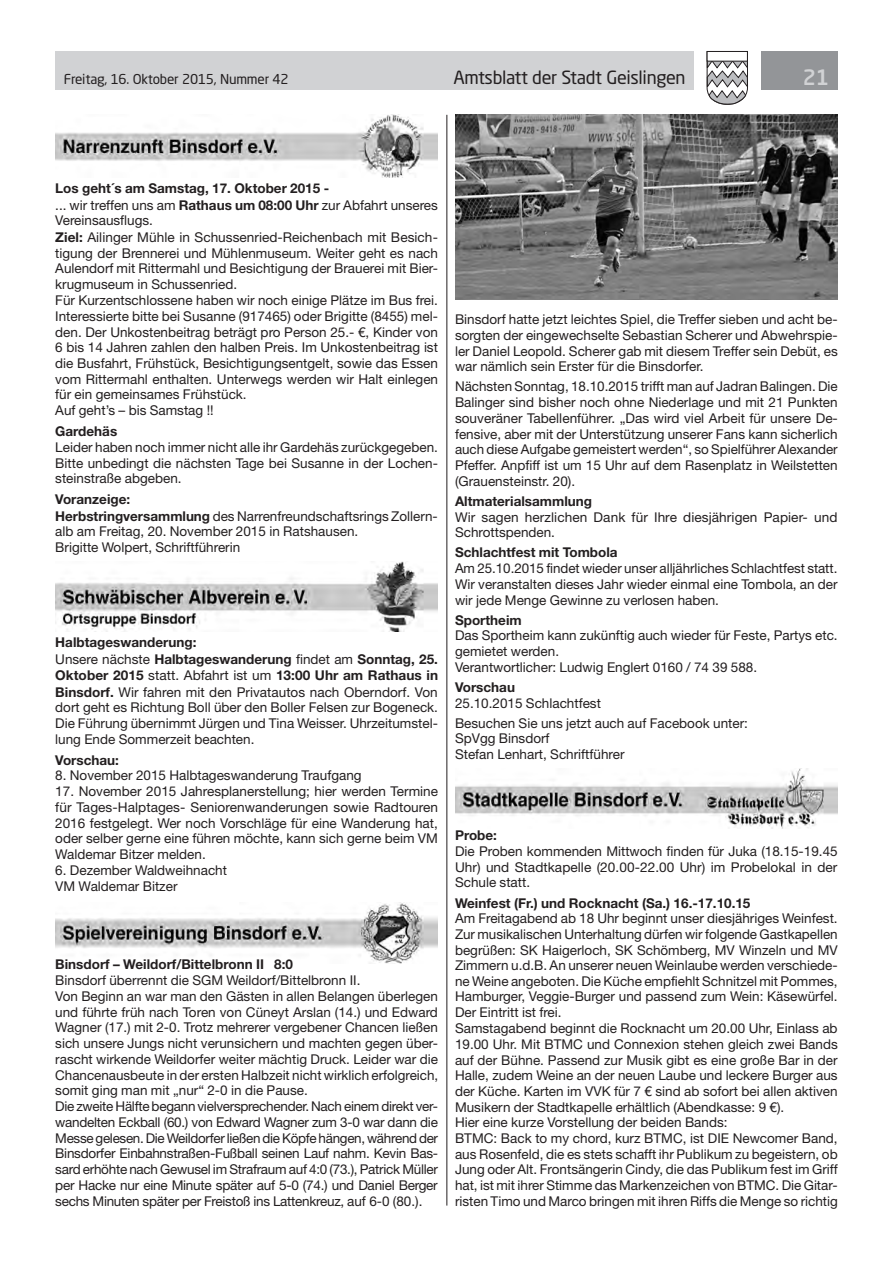
<style>
.page{position:relative;width:893px;height:1263px;background:#fff}
.page>*{position:absolute;margin:0;border:0;box-sizing:border-box;transform-origin:0 0}
.t1{font:500 21px "Neo Sans Std";color:#d1d2d4}
.t2{font:18px "Neo Sans Std";letter-spacing:-.02em;color:#231f20}
.t3{font:13.5px/15.8px "Helvetica Neue LT Std";color:#231f20}
.t4{font:13.5px/15.8px "Helvetica Neue LT Std";letter-spacing:-.02em;color:#231f20}
.t5{font:700 13.5px "Helvetica Neue LT Std";color:#231f20}
.t6{font:13.5px "Neo Sans Std";letter-spacing:-.015em;color:#231f20}
.s1{font-weight:700}
</style>
<div class="page">
<div style="left:55px;top:51px;width:639px;height:38px;background:#d1d2d4"></div>
<div style="left:761px;top:51px;width:77px;height:38px;background:#939598"></div>
<svg style="left:706px;top:51px;width:42px;height:54px"></svg>
<div style="left:707px;top:51px;width:41px;height:10px;background:#fff;border:1px solid #231f20"></div>
<hr style="left:446px;top:115px;width:1px;height:1090px;background:#231f20">
<img style="left:55px;top:115px;width:383px;height:62px">
<img style="left:55px;top:562px;width:383px;height:69px">
<img style="left:55px;top:902px;width:383px;height:61px">
<img style="left:455px;top:115px;width:383px;height:185px">
<img style="left:455px;top:769px;width:383px;height:59px">
<p class="t6" style="left:64px;top:71px;width:226px">Freitag, 16. Oktober 2015, Nummer 42</p>
<h2 class="t2" style="left:453px;top:66px;width:234px">Amtsblatt der Stadt Geislingen</h2>
<h1 class="t1" style="left:803px;top:64px;width:28px">21</h1>
<p class="t3" style="left:55px;top:180px;width:384px"><span class="s1">Los geht´s am Samstag, 17. Oktober 2015 -<br></span>... wir treffen uns am <span class="s1">Rathaus um 08:00 Uhr</span> zur Abfahrt unseres Vereinsausflugs.<br><span class="s1">Ziel:</span> Ailinger Mühle in Schussenried-Reichenbach mit Besich&shy;tigung der Brennerei und Mühlenmuseum. Weiter geht es nach Aulendorf mit Rittermahl und Besichtigung der Brauerei mit Bier&shy;krugmuseum in Schussenried.<br>Für Kurzentschlossene haben wir noch einige Plätze im Bus frei.<br>Interessierte bitte bei Susanne (917465) oder Brigitte (8455) mel&shy;den. Der Unkostenbeitrag beträgt pro Person 25.- €, Kinder von 6 bis 14 Jahren zahlen den halben Preis. Im Unkostenbeitrag ist die Busfahrt, Frühstück, Besichtigungsentgelt, sowie das Essen vom Rittermahl enthalten. Unterwegs werden wir Halt einlegen für ein gemeinsames Frühstück.<br>Auf geht’s – bis Samstag !!</p>
<p class="t5" style="left:55px;top:423px;width:64px">Gardehäs</p>
<p class="t3" style="left:55px;top:439px;width:384px;text-align:justify">Leider haben noch immer nicht alle ihr Gardehäs zurückgegeben.<br>Bitte unbedingt die nächsten Tage bei Susanne in der Lochen&shy;steinstraße abgeben.</p>
<p class="t3" style="left:55px;top:491px;width:384px"><span class="s1">Voranzeige:<br>Herbstringversammlung</span> des Narrenfreundschaftsrings Zollern&shy;alb am Freitag, 20. November 2015 in Ratshausen.<br>Brigitte Wolpert, Schriftführerin</p>
<p class="t3" style="left:55px;top:634px;width:384px;line-height:16.2px"><span class="s1">Halbtageswanderung:<br></span>Unsere nächste <span class="s1">Halbtageswanderung</span> findet am <span class="s1">Sonntag, 25.<br>Oktober 2015</span> statt. Abfahrt ist um <span class="s1">13:00 Uhr am Rathaus in Binsdorf.</span> Wir fahren mit den Privatautos nach Oberndorf. Von dort geht es Richtung Boll über den Boller Felsen zur Bogeneck.<br>Die Führung übernimmt Jürgen und Tina Weisser. Uhrzeitumstel&shy;lung Ende Sommerzeit beachten.</p>
<p class="t5" style="left:55px;top:751px;width:65px">Vorschau:</p>
<p class="t3" style="left:55px;top:767px;width:308px">8. November 2015 Halbtageswanderung Traufgang</p>
<p class="t3" style="left:55px;top:783px;width:384px;text-align:justify">17. November 2015 Jahresplanerstellung; hier werden Termine für Tages-Halptages- Seniorenwanderungen sowie Radtouren 2016 festgelegt. Wer noch Vorschläge für eine Wanderung hat, oder selber gerne eine führen möchte, kann sich gerne beim VM Waldemar Bitzer melden.</p>
<p class="t3" style="left:55px;top:862px;width:173px">6. Dezember Waldweihnacht<br>VM Waldemar Bitzer</p>
<p class="t5" style="left:55px;top:956px;width:239px">Binsdorf – Weildorf/Bittelbronn II 8:0</p>
<p class="t4" style="left:55px;top:972px;width:384px">Binsdorf überrennt die SGM Weildorf/Bittelbronn II.<br>Von Beginn an war man den Gästen in allen Belangen überlegen und führte früh nach Toren von Cüneyt Arslan (14.) und Edward Wagner (17.) mit 2-0. Trotz mehrerer vergebener Chancen ließen sich unsere Jungs nicht verunsichern und machten gegen über&shy;rascht wirkende Weildorfer weiter mächtig Druck. Leider war die Chancenausbeute in der ersten Halbzeit nicht wirklich erfolgreich, somit ging man mit „nur“ 2-0 in die Pause.<br>Die zweite Hälfte begann vielversprechender. Nach einem direkt ver&shy;wandelten Eckball (60.) von Edward Wagner zum 3-0 war dann die Messe gelesen. Die Weildorfer ließen die Köpfe hängen, während der Binsdorfer Einbahnstraßen-Fußball seinen Lauf nahm. Kevin Bas&shy;sard erhöhte nach Gewusel im Strafraum auf 4:0 (73.), Patrick Müller per Hacke nur eine Minute später auf 5-0 (74.) und Daniel Berger sechs Minuten später per Freistoß ins Lattenkreuz, auf 6-0 (80.).</p>
<p class="t3" style="left:455px;top:311px;width:384px;text-align:justify">Binsdorf hatte jetzt leichtes Spiel, die Treffer sieben und acht be&shy;sorgten der eingewechselte Sebastian Scherer und Abwehrspie&shy;ler Daniel Leopold. Scherer gab mit diesem Treffer sein Debüt, es war nämlich sein Erster für die Binsdorfer.</p>
<p class="t3" style="left:455px;top:378px;width:384px;text-align:justify">Nächsten Sonntag, 18.10.2015 trifft man auf Jadran Balingen. Die Balinger sind bisher noch ohne Niederlage und mit 21 Punkten souveräner Tabellenführer. „Das wird viel Arbeit für unsere De&shy;fensive, aber mit der Unterstützung unserer Fans kann sicherlich auch diese Aufgabe gemeistert werden“, so Spielführer Alexander Pfeffer. Anpfiff ist um 15 Uhr auf dem Rasenplatz in Weilstetten (Grauensteinstr. 20).</p>
<p class="t5" style="left:455px;top:493px;width:139px">Altmaterialsammlung</p>
<p class="t3" style="left:455px;top:509px;width:384px">Wir sagen herzlichen Dank für Ihre diesjährigen Papier- und<br>Schrottspenden.</p>
<p class="t5" style="left:455px;top:544px;width:164px">Schlachtfest mit Tombola</p>
<p class="t3" style="left:455px;top:560px;width:384px;text-align:justify">Am 25.10.2015 findet wieder unser alljährliches Schlachtfest statt.<br>Wir veranstalten dieses Jahr wieder einmal eine Tombola, an der wir jede Menge Gewinne zu verlosen haben.</p>
<p class="t5" style="left:455px;top:611px;width:68px">Sportheim</p>
<p class="t3" style="left:455px;top:627px;width:384px">Das Sportheim kann zukünftig auch wieder für Feste, Partys etc. gemietet werden.<br>Verantwortlicher: Ludwig Englert 0160 / 74 39 588.</p>
<p class="t5" style="left:455px;top:679px;width:62px">Vorschau</p>
<p class="t3" style="left:455px;top:693px;width:294px;line-height:20px">25.10.2015 Schlachtfest<br>Besuchen Sie uns jetzt auch auf Facebook unter:</p>
<p class="t3" style="left:455px;top:730px;width:171px">SpVgg Binsdorf<br>Stefan Lenhart, Schriftführer</p>
<p class="t5" style="left:455px;top:827px;width:44px">Probe:</p>
<p class="t3" style="left:455px;top:843px;width:384px;text-align:justify">Die Proben kommenden Mittwoch finden für Juka (18.15-19.45<br>Uhr) und Stadtkapelle (20.00-22.00 Uhr) im Probelokal in der Schule statt.</p>
<p class="t5" style="left:455px;top:895px;width:297px">Weinfest (Fr.) und Rocknacht (Sa.) 16.-17.10.15</p>
<p class="t3" style="left:455px;top:911px;width:384px">Am Freitagabend ab 18 Uhr beginnt unser diesjähriges Weinfest.<br>Zur musikalischen Unterhaltung dürfen wir folgende Gastkapellen begrüßen: SK Haigerloch, SK Schömberg, MV Winzeln und MV Zimmern u.d.B. An unserer neuen Weinlaube werden verschiede&shy;ne Weine angeboten. Die Küche empfiehlt Schnitzel mit Pommes, Hamburger, Veggie-Burger und passend zum Wein: Käsewürfel.<br>Der Eintritt ist frei.<br>Samstagabend beginnt die Rocknacht um 20.00 Uhr, Einlass ab 19.00 Uhr. Mit BTMC und Connexion stehen gleich zwei Bands auf der Bühne. Passend zur Musik gibt es eine große Bar in der Halle, zudem Weine an der neuen Laube und leckere Burger aus der Küche. Karten im VVK für 7 € sind ab sofort bei allen aktiven Musikern der Stadtkapelle erhältlich (Abendkasse: 9 €).<br>Hier eine kurze Vorstellung der beiden Bands:<br>BTMC: Back to my chord, kurz BTMC, ist DIE Newcomer Band, aus Rosenfeld, die es stets schafft ihr Publikum zu begeistern, ob Jung oder Alt. Frontsängerin Cindy, die das Publikum fest im Griff hat, ist mit ihrer Stimme das Markenzeichen von BTMC. Die Gitar&shy;risten Timo und Marco bringen mit ihren Riffs die Menge so richtig</p>
</div>
